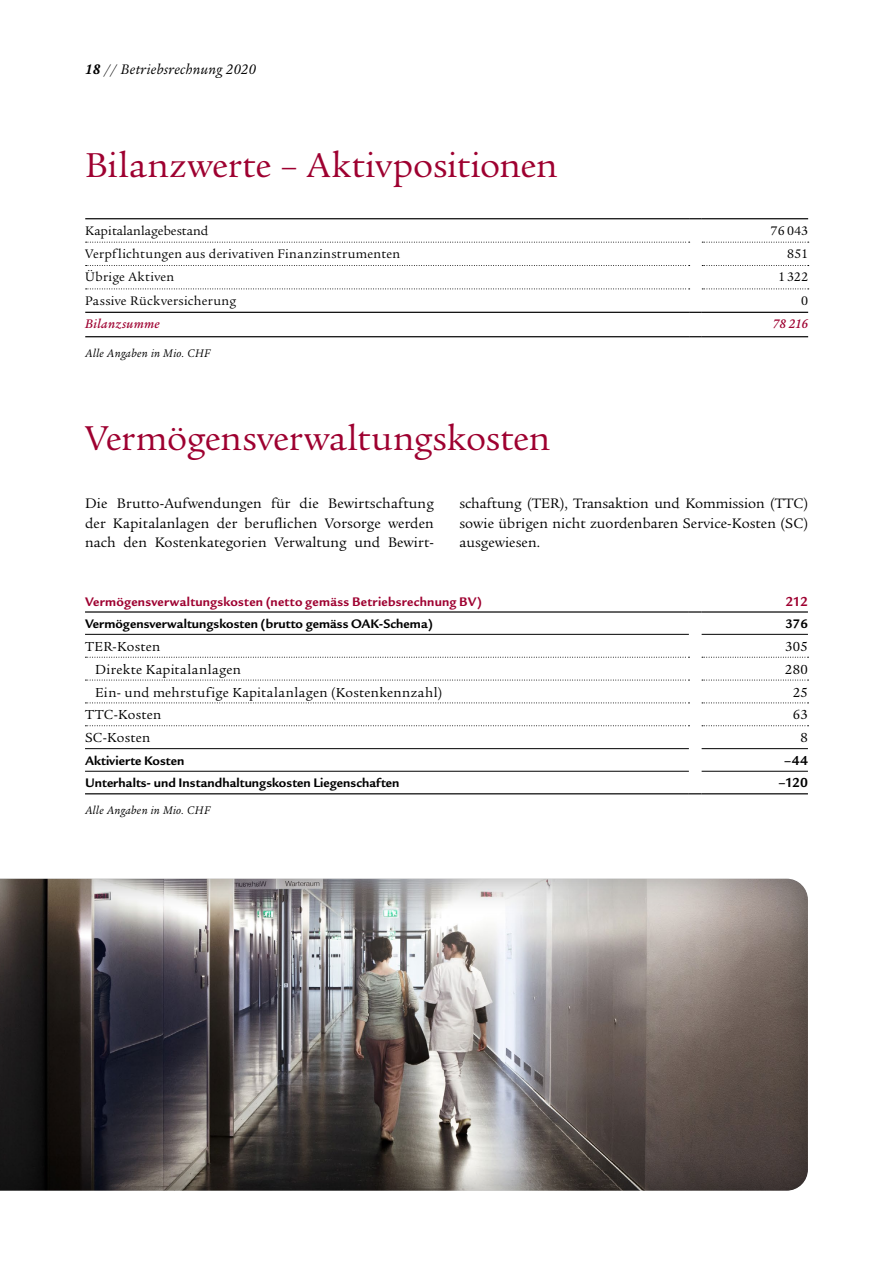
<style>
.page{position:relative;width:893px;height:1263px;background:#fff}
.page>*{position:absolute;margin:0;border:0;box-sizing:border-box;transform-origin:0 0}
.Book_25_27pt_K{font:37.5px "Legacy Serif ITC Pro";letter-spacing:-.005em;color:#9e0030}
.Book_10_13pt_K{font:15px/19.5px "Legacy Serif ITC Pro";letter-spacing:.005em;color:#000;text-align:justify}
.t1{font:italic 15px "Legacy Serif ITC Pro";letter-spacing:.02em;color:#000}
.Performance_bold_lin{font:14.25px "Legacy Serif ITC Pro";letter-spacing:.02em;color:#000}
.Performance_bold_lin-2{font:700 14.25px "Legacy Sans ITC Pro";color:#000}
.Performance_bold_lin-3{font:700 14.25px "Legacy Sans ITC Pro";color:#9e0030}
.Performance_bold_lin-4{font:700 13.5px "Legacy Sans ITC Pro";letter-spacing:.005em;color:#000}
.Performance_bold_lin-5{font:13.5px "Legacy Serif ITC Pro";letter-spacing:.015em;color:#000}
.Performance_bold_lin-6{font:700 13.5px "Legacy Sans ITC Pro";letter-spacing:.02em;color:#9e0030}
.Performance_bold_lin-7{font:italic 500 13.5px "Legacy Serif ITC Pro";letter-spacing:.02em;color:#9e0030}
.Performance_bold_lin-8{font:italic 12px "Legacy Serif ITC Pro";letter-spacing:.03em;color:#000}
.s1{font-weight:700}
</style>
<div class="page">
<hr style="left:85px;top:634px;width:604px;height:1px;background:#000">
<svg style="left:85px;top:657px;width:604px;height:1px"></svg>
<svg style="left:85px;top:680px;width:604px;height:1px"></svg>
<svg style="left:85px;top:702px;width:604px;height:1px"></svg>
<svg style="left:85px;top:725px;width:604px;height:1px"></svg>
<hr style="left:702px;top:634px;width:106px;height:1px;background:#000">
<svg style="left:702px;top:657px;width:106px;height:1px"></svg>
<svg style="left:702px;top:680px;width:106px;height:1px"></svg>
<svg style="left:702px;top:702px;width:106px;height:1px"></svg>
<svg style="left:702px;top:725px;width:106px;height:1px"></svg>
<hr style="left:85px;top:793px;width:604px;height:1px;background:#000">
<svg style="left:689px;top:793px;width:13px;height:1px"></svg>
<hr style="left:702px;top:793px;width:106px;height:1px;background:#000">
<hr style="left:85px;top:748px;width:604px;height:1px;background:#000">
<hr style="left:85px;top:771px;width:604px;height:1px;background:#000">
<hr style="left:702px;top:748px;width:106px;height:1px;background:#000">
<hr style="left:702px;top:771px;width:106px;height:1px;background:#000">
<hr style="left:85px;top:611px;width:604px;height:2px;background:#000">
<svg style="left:689px;top:611px;width:13px;height:2px"></svg>
<hr style="left:702px;top:611px;width:106px;height:2px;background:#000">
<svg style="left:86px;top:242px;width:604px;height:1px"></svg>
<svg style="left:86px;top:265px;width:604px;height:1px"></svg>
<svg style="left:86px;top:289px;width:604px;height:1px"></svg>
<svg style="left:702px;top:242px;width:107px;height:1px"></svg>
<svg style="left:702px;top:265px;width:107px;height:1px"></svg>
<svg style="left:702px;top:289px;width:107px;height:1px"></svg>
<hr style="left:85px;top:312px;width:604px;height:1px;background:#000">
<svg style="left:689px;top:312px;width:13px;height:1px"></svg>
<hr style="left:702px;top:312px;width:106px;height:1px;background:#000">
<hr style="left:85px;top:336px;width:604px;height:1px;background:#000">
<svg style="left:689px;top:336px;width:13px;height:1px"></svg>
<hr style="left:702px;top:336px;width:106px;height:1px;background:#000">
<hr style="left:85px;top:218px;width:604px;height:1px;background:#000">
<svg style="left:689px;top:218px;width:13px;height:1px"></svg>
<hr style="left:702px;top:218px;width:106px;height:1px;background:#000">
<div style="left:0;top:868px;width:820px;height:324px;background:#000;opacity:.4"></div>
<p class="t1" style="left:85px;top:60px;width:173px"><span class="s1">18</span> // Betriebsrechnung 2020</p>
<p class="Book_25_27pt_K" style="left:85px;top:142px;width:474px">Bilanzwerte – Aktivpositionen</p>
<p class="Performance_bold_lin-5" style="left:85px;top:223px;width:125px">Kapitalanlagebestand</p>
<p class="Performance_bold_lin-5" style="left:771px;top:223px;width:39px">76 043</p>
<p class="Performance_bold_lin-5" style="left:85px;top:246px;width:317px">Verpflichtungen aus derivativen Finanzinstrumenten</p>
<p class="Performance_bold_lin-5" style="left:787px;top:246px;width:22px">851</p>
<p class="Performance_bold_lin-5" style="left:85px;top:269px;width:91px">Übrige Aktiven</p>
<p class="Performance_bold_lin-5" style="left:778px;top:269px;width:32px">1 322</p>
<p class="Performance_bold_lin-5" style="left:85px;top:292px;width:152px">Passive Rückversicherung</p>
<p class="Performance_bold_lin-5" style="left:801px;top:292px;width:8px">0</p>
<p class="Performance_bold_lin-7" style="left:85px;top:315px;width:76px">Bilanzsumme</p>
<p class="Performance_bold_lin-7" style="left:773px;top:315px;width:37px">78 216</p>
<p class="Performance_bold_lin-8" style="left:85px;top:346px;width:127px">Alle Angaben in Mio. CHF</p>
<p class="Book_25_27pt_K" style="left:85px;top:415px;width:467px">Vermögensverwaltungskosten</p>
<p class="Book_10_13pt_K" style="left:85px;top:493px;width:350px">Die Brutto-Aufwendungen für die Bewirtschaftung der Kapitalanlagen der beruflichen Vorsorge werden nach den Kostenkategorien Verwaltung und Bewirt-</p>
<p class="Book_10_13pt_K" style="left:459px;top:493px;width:350px">schaftung (TER), Transaktion und Kommission (TTC) sowie übrigen nicht zuordenbaren Service-Kosten (SC) ausgewiesen.</p>
<p class="Performance_bold_lin-6" style="left:85px;top:593px;width:398px">Vermögensverwaltungskosten (netto gemäss Betriebsrechnung BV)</p>
<p class="Performance_bold_lin-3" style="left:785px;top:593px;width:24px">212</p>
<p class="Performance_bold_lin-4" style="left:85px;top:616px;width:350px">Vermögensverwaltungskosten (brutto gemäss OAK-Schema)</p>
<p class="Performance_bold_lin-4" style="left:785px;top:616px;width:24px">376</p>
<p class="Performance_bold_lin" style="left:85px;top:638px;width:77px">TER-Kosten</p>
<p class="Performance_bold_lin" style="left:785px;top:638px;width:24px">305</p>
<p class="Performance_bold_lin" style="left:95px;top:660px;width:147px">Direkte Kapitalanlagen</p>
<p class="Performance_bold_lin" style="left:785px;top:660px;width:25px">280</p>
<p class="Performance_bold_lin" style="left:95px;top:683px;width:349px">Ein- und mehrstufige Kapitalanlagen (Kostenkennzahl)</p>
<p class="Performance_bold_lin" style="left:793px;top:683px;width:17px">25</p>
<p class="Performance_bold_lin" style="left:85px;top:706px;width:78px">TTC-Kosten</p>
<p class="Performance_bold_lin" style="left:793px;top:706px;width:16px">63</p>
<p class="Performance_bold_lin" style="left:85px;top:729px;width:67px">SC-Kosten</p>
<p class="Performance_bold_lin" style="left:800px;top:729px;width:9px">8</p>
<p class="Performance_bold_lin-4" style="left:85px;top:753px;width:101px">Aktivierte Kosten</p>
<p class="Performance_bold_lin-2" style="left:784px;top:752px;width:25px">–44</p>
<p class="Performance_bold_lin-4" style="left:85px;top:775px;width:316px">Unterhalts- und Instandhaltungskosten Liegenschaften</p>
<p class="Performance_bold_lin-2" style="left:779px;top:774px;width:31px">–120</p>
<p class="Performance_bold_lin-8" style="left:85px;top:803px;width:127px">Alle Angaben in Mio. CHF</p>
</div>
